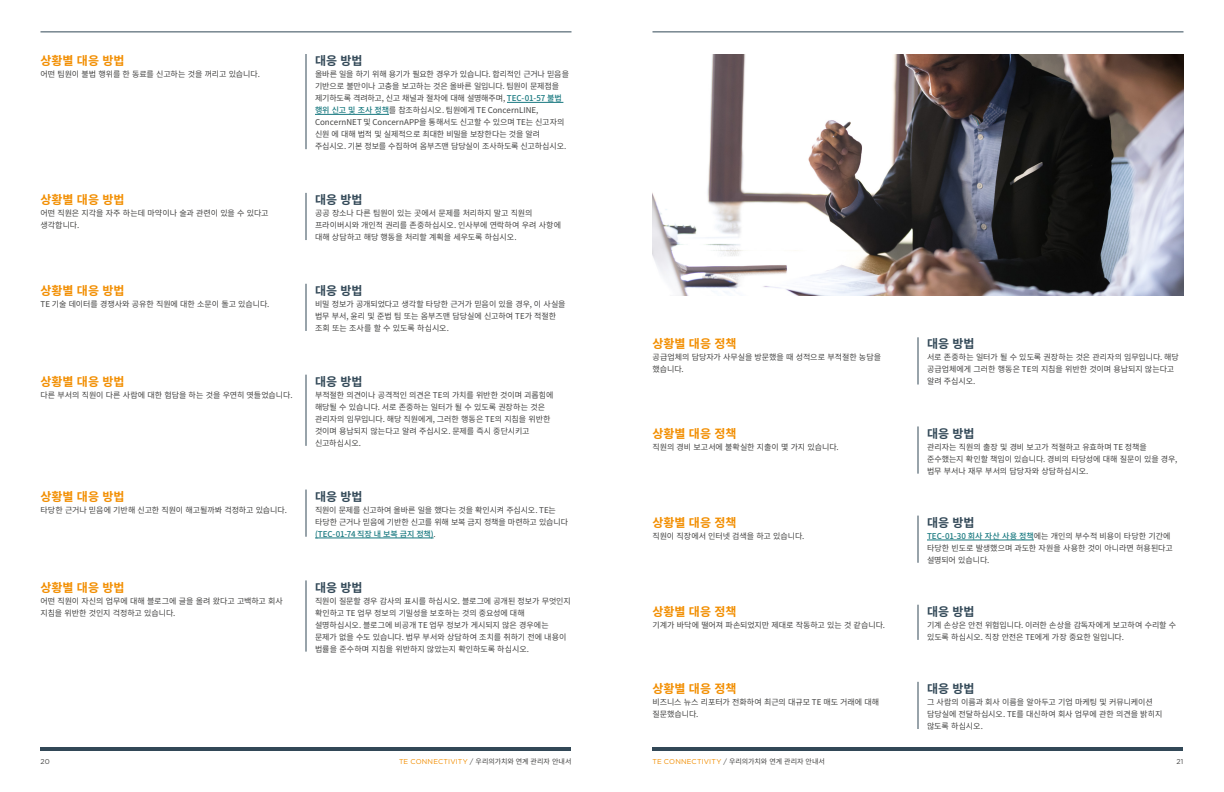
<style>
.page{position:relative;width:1224px;height:792px;background:#fff}
.page>*{position:absolute;margin:0;border:0;box-sizing:border-box;transform-origin:0 0}
.t1{font:700 12px "Noto Sans CJ Kkr";color:#f28e00}
.t2{font:700 12px "Noto Sans CJ Kkr";color:#324857}
.t3{font:8px/12px "Noto Sans CJ Kkr";letter-spacing:-.01em;color:#424241}
.t4{font:7px "Gotham";letter-spacing:.02em;color:#f28e00}
.t5{font:7px "Gotham";color:#424241}
.s1{font-weight:500;color:#17787f}
.s2{color:#424241}
.s3{font-family:"Noto Sans CJ Kkr";color:#424241}
</style>
<div class="page">
<hr style="left:40px;top:32px;width:532px;height:1px;background:#324857">
<hr style="left:652px;top:32px;width:532px;height:1px;background:#324857">
<hr style="left:40px;top:747px;width:532px;height:4px;background:#324857">
<hr style="left:652px;top:747px;width:532px;height:4px;background:#324857">
<hr style="left:507px;top:102px;width:56px;height:1px;background:#17787f">
<hr style="left:315px;top:114px;width:74px;height:1px;background:#17787f">
<hr style="left:306px;top:54px;width:1px;height:95px;background:#324857">
<hr style="left:918px;top:337px;width:1px;height:48px;background:#324857">
<hr style="left:918px;top:426px;width:1px;height:48px;background:#324857">
<hr style="left:927px;top:540px;width:107px;height:1px;background:#17787f">
<hr style="left:918px;top:516px;width:1px;height:47px;background:#324857">
<hr style="left:918px;top:605px;width:1px;height:35px;background:#324857">
<hr style="left:918px;top:682px;width:1px;height:47px;background:#324857">
<hr style="left:306px;top:193px;width:1px;height:47px;background:#324857">
<hr style="left:306px;top:284px;width:1px;height:47px;background:#324857">
<hr style="left:306px;top:375px;width:1px;height:71px;background:#324857">
<hr style="left:315px;top:538px;width:119px;height:1px;background:#17787f">
<hr style="left:306px;top:490px;width:1px;height:47px;background:#324857">
<hr style="left:306px;top:580px;width:1px;height:72px;background:#324857">
<img style="left:652px;top:54px;width:532px;height:241px">
<h1 class="t1" style="left:40px;top:54px;width:86px">상황별 대응 방법</h1>
<p class="t3" style="left:40px;top:68px;width:221px">어떤 팀원이 불법 행위를 한 동료를 신고하는 것을 꺼리고 있습니다.</p>
<h1 class="t2" style="left:315px;top:54px;width:49px">대응 방법</h1>
<p class="t3" style="left:315px;top:68px;width:256px">올바른 일을 하기 위해 용기가 필요한 경우가 있습니다. 합리적인 근거나 믿음을 기반으로 불만이나 고충을 보고하는 것은 올바른 일입니다. 팀원이 문제점을 제기하도록 격려하고, 신고 채널과 절차에 대해 설명해주며, <span class="s1">TEC-01-57 불법 행위 신고 및 조사 정책</span>를 참조하십시오. 팀원에게 TE ConcernLINE, ConcernNET 및 ConcernAPP을 통해서도 신고할 수 있으며 TE는 신고자의 신원 에 대해 법적 및 실제적으로 최대한 비밀을 보장한다는 것을 알려 주십시오. 기본 정보를 수집하여 옴부즈맨 담당실이 조사하도록 신고하십시오.</p>
<h1 class="t1" style="left:40px;top:193px;width:86px">상황별 대응 방법</h1>
<p class="t3" style="left:40px;top:207px;width:229px">어떤 직원은 지각을 자주 하는데 마약이나 술과 관련이 있을 수 있다고 생각합니다.</p>
<h1 class="t2" style="left:315px;top:193px;width:49px">대응 방법</h1>
<p class="t3" style="left:315px;top:207px;width:248px">공공 장소나 다른 팀원이 있는 곳에서 문제를 처리하지 말고 직원의 프라이버시와 개인적 권리를 존중하십시오. 인사부에 연락하여 우려 사항에 대해 상담하고 해당 행동을 처리할 계획을 세우도록 하십시오.</p>
<h1 class="t1" style="left:40px;top:284px;width:86px">상황별 대응 방법</h1>
<p class="t3" style="left:40px;top:298px;width:231px">TE 기술 데이터를 경쟁사와 공유한 직원에 대한 소문이 돌고 있습니다.</p>
<h1 class="t2" style="left:315px;top:284px;width:49px">대응 방법</h1>
<p class="t3" style="left:315px;top:298px;width:252px">비밀 정보가 공개되었다고 생각할 타당한 근거가 믿음이 있을 경우, 이 사실을 법무 부서, 윤리 및 준법 팀 또는 옴부즈맨 담당실에 신고하여 TE가 적절한 조회 또는 조사를 할 수 있도록 하십시오.</p>
<h1 class="t1" style="left:40px;top:375px;width:86px">상황별 대응 방법</h1>
<p class="t3" style="left:40px;top:389px;width:254px">다른 부서의 직원이 다른 사람에 대한 험담을 하는 것을 우연히 엿들었습니다.</p>
<h1 class="t2" style="left:315px;top:375px;width:49px">대응 방법</h1>
<p class="t3" style="left:315px;top:389px;width:240px">부적절한 의견이나 공격적인 의견은 TE의 가치를 위반한 것이며 괴롭힘에 해당될 수 있습니다. 서로 존중하는 일터가 될 수 있도록 권장하는 것은 관리자의 임무입니다. 해당 직원에게, 그러한 행동은 TE의 지침을 위반한 것이며 용납되지 않는다고 알려 주십시오. 문제를 즉시 중단시키고 신고하십시오.</p>
<h1 class="t1" style="left:652px;top:337px;width:85px">상황별 대응 정책</h1>
<p class="t3" style="left:652px;top:352px;width:230px">공급업체의 담당자가 사무실을 방문했을 때 성적으로 부적절한 농담을 했습니다.</p>
<h1 class="t1" style="left:652px;top:426px;width:85px">상황별 대응 정책</h1>
<p class="t3" style="left:652px;top:441px;width:188px">직원의 경비 보고서에 불확실한 지출이 몇 가지 있습니다.</p>
<h1 class="t2" style="left:927px;top:337px;width:49px">대응 방법</h1>
<p class="t3" style="left:927px;top:352px;width:253px">서로 존중하는 일터가 될 수 있도록 권장하는 것은 관리자의 임무입니다. 해당 공급업체에게 그러한 행동은 TE의 지침을 위반한 것이며 용납되지 않는다고 알려 주십시오.</p>
<h1 class="t2" style="left:927px;top:426px;width:49px">대응 방법</h1>
<p class="t3" style="left:927px;top:441px;width:252px">관리자는 직원의 출장 및 경비 보고가 적절하고 유효하며 TE 정책을 준수했는지 확인할 책임이 있습니다. 경비의 타당성에 대해 질문이 있을 경우, 법무 부서나 재무 부서의 담당자와 상담하십시오.</p>
<h1 class="t1" style="left:40px;top:490px;width:86px">상황별 대응 방법</h1>
<p class="t3" style="left:40px;top:504px;width:248px">타당한 근거나 믿음에 기반해 신고한 직원이 해고될까봐 걱정하고 있습니다.</p>
<h1 class="t2" style="left:315px;top:490px;width:49px">대응 방법</h1>
<p class="t3" style="left:315px;top:504px;width:255px">직원이 문제를 신고하여 올바른 일을 했다는 것을 확인시켜 주십시오. TE는 타당한 근거나 믿음에 기반한 신고를 위해 보복 금지 정책을 마련하고 있습니다 <span class="s1">(TEC-01-74 직장 내 보복 금지 정책)</span>.</p>
<h1 class="t1" style="left:652px;top:516px;width:85px">상황별 대응 정책</h1>
<p class="t3" style="left:652px;top:530px;width:153px">직원이 직장에서 인터넷 검색을 하고 있습니다.</p>
<h1 class="t2" style="left:927px;top:516px;width:49px">대응 방법</h1>
<p class="t3" style="left:927px;top:530px;width:247px"><span class="s1">TEC-01-30 회사 자산 사용 정책</span>에는 개인의 부수적 비용이 타당한 기간에 타당한 빈도로 발생했으며 과도한 자원을 사용한 것이 아니라면 허용된다고 설명되어 있습니다.</p>
<h1 class="t1" style="left:40px;top:580px;width:86px">상황별 대응 방법</h1>
<p class="t3" style="left:40px;top:595px;width:244px">어떤 직원이 자신의 업무에 대해 블로그에 글을 올려 왔다고 고백하고 회사 지침을 위반한 것인지 걱정하고 있습니다.</p>
<h1 class="t2" style="left:315px;top:580px;width:49px">대응 방법</h1>
<p class="t3" style="left:315px;top:595px;width:257px">직원이 질문할 경우 감사의 표시를 하십시오. 블로그에 공개된 정보가 무엇인지 확인하고 TE 업무 정보의 기밀성을 보호하는 것의 중요성에 대해 설명하십시오. 블로그에 비공개 TE 업무 정보가 게시되지 않은 경우에는 문제가 없을 수도 있습니다. 법무 부서와 상담하여 조치를 취하기 전에 내용이 법률을 준수하며 지침을 위반하지 않았는지 확인하도록 하십시오.</p>
<h1 class="t1" style="left:652px;top:605px;width:85px">상황별 대응 정책</h1>
<p class="t3" style="left:652px;top:619px;width:234px">기계가 바닥에 떨어져 파손되었지만 제대로 작동하고 있는 것 같습니다.</p>
<h1 class="t2" style="left:927px;top:605px;width:49px">대응 방법</h1>
<p class="t3" style="left:927px;top:619px;width:251px">기계 손상은 안전 위험입니다. 이러한 손상을 감독자에게 보고하여 수리할 수 있도록 하십시오. 직장 안전은 TE에게 가장 중요한 일입니다.</p>
<h1 class="t1" style="left:652px;top:682px;width:85px">상황별 대응 정책</h1>
<p class="t3" style="left:652px;top:696px;width:228px">비즈니스 뉴스 리포터가 전화하여 최근의 대규모 TE 매도 거래에 대해 질문했습니다.</p>
<h1 class="t2" style="left:927px;top:682px;width:49px">대응 방법</h1>
<p class="t3" style="left:927px;top:696px;width:237px">그 사람의 이름과 회사 이름을 알아두고 기업 마케팅 및 커뮤니케이션 담당실에 전달하십시오. TE를 대신하여 회사 업무에 관한 의견을 밝히지 않도록 하십시오.</p>
<p class="t5" style="left:40px;top:757px;width:11px">20</p>
<p class="t4" style="left:399px;top:757px;width:174px">TE CONNECTIVITY <span class="s2">/</span> <span class="s3">우리의가치와 연계 관리자 안내서</span></p>
<p class="t4" style="left:652px;top:757px;width:174px">TE CONNECTIVITY <span class="s2">/</span> <span class="s3">우리의가치와 연계 관리자 안내서</span></p>
<p class="t5" style="left:1177px;top:757px;width:8px">21</p>
</div>
